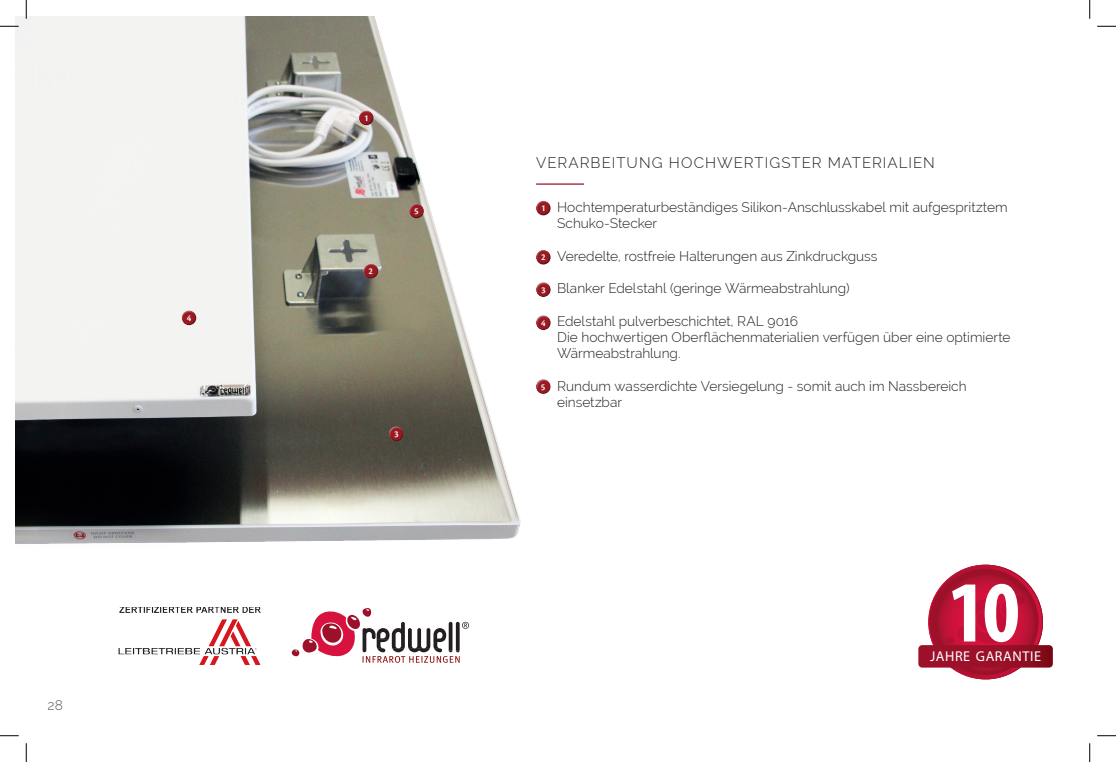
<style>
.page{position:relative;width:1116px;height:762px;background:#fff}
.page>*{position:absolute;margin:0;border:0;box-sizing:border-box;transform-origin:0 0}
.t1{font:700 condensed 87.5px "Myriad Pro";color:#fff}
.t2{font:600 50.75px "Myriad Pro";color:#fff}
.t3{font:16.75px/18.2px "Myriad Pro";letter-spacing:.04em;color:#fff}
.t4{font:300 15px "Raleway";letter-spacing:.07em;color:#231f20}
.t5{font:14.25px "Myriad Pro";letter-spacing:.04em;color:#fff}
.t6{font:300 13.75px/16.2px "Raleway";color:#231f20}
.t7{font:300 13.75px "Raleway";color:#57585a}
.t8{font:600 9.38px "Cronos Pro";color:#fff}
</style>
<div class="page">
<img style="left:16px;top:17px;width:505px;height:527px">
<hr style="left:536px;top:183px;width:48px;height:2px;background:#9c1129">
<svg style="left:292px;top:608px;width:177px;height:54px"></svg>
<img style="left:118px;top:607px;width:143px;height:57px">
<svg style="left:928px;top:565px;width:114px;height:113px"></svg>
<svg style="left:932px;top:568px;width:106px;height:106px;background:#af1230"></svg>
<svg style="left:918px;top:596px;width:134px;height:71px;background:#ba2d49"></svg>
<div style="left:536px;top:199px;width:16px;height:13px;background:#fff;opacity:.75"></div>
<div style="left:536px;top:202px;width:16px;height:14px;background:#231f20;opacity:.75"></div>
<div style="left:536px;top:248px;width:16px;height:13px;background:#fff;opacity:.75"></div>
<div style="left:536px;top:252px;width:16px;height:13px;background:#231f20;opacity:.75"></div>
<div style="left:536px;top:280px;width:16px;height:14px;background:#fff;opacity:.75"></div>
<div style="left:536px;top:284px;width:16px;height:14px;background:#231f20;opacity:.75"></div>
<div style="left:536px;top:313px;width:16px;height:14px;background:#fff;opacity:.75"></div>
<div style="left:536px;top:317px;width:16px;height:14px;background:#231f20;opacity:.75"></div>
<div style="left:533px;top:376px;width:20px;height:14px;background:#fff;opacity:.75"></div>
<div style="left:533px;top:381px;width:20px;height:14px;background:#231f20;opacity:.75"></div>
<div style="left:359px;top:109px;width:16px;height:13px;background:#fff;opacity:.75"></div>
<div style="left:359px;top:112px;width:16px;height:14px;background:#231f20;opacity:.75"></div>
<div style="left:363px;top:262px;width:17px;height:13px;background:#fff;opacity:.75"></div>
<div style="left:363px;top:265px;width:17px;height:14px;background:#231f20;opacity:.75"></div>
<div style="left:389px;top:424px;width:16px;height:14px;background:#fff;opacity:.75"></div>
<div style="left:389px;top:428px;width:16px;height:14px;background:#231f20;opacity:.75"></div>
<div style="left:181px;top:309px;width:17px;height:13px;background:#fff;opacity:.75"></div>
<div style="left:181px;top:312px;width:17px;height:14px;background:#231f20;opacity:.75"></div>
<div style="left:404px;top:201px;width:22px;height:18px;background:#988f77"></div>
<div style="left:406px;top:201px;width:20px;height:14px;background:#fff;opacity:.75"></div>
<div style="left:406px;top:205px;width:20px;height:14px;background:#231f20;opacity:.75"></div>
<svg style="left:0;top:25px;width:19px;height:2px"></svg>
<svg style="left:1097px;top:25px;width:18px;height:2px"></svg>
<svg style="left:0;top:735px;width:19px;height:1px"></svg>
<svg style="left:1097px;top:735px;width:18px;height:1px"></svg>
<svg style="left:25px;top:0;width:2px;height:19px"></svg>
<svg style="left:25px;top:743px;width:2px;height:18px"></svg>
<svg style="left:1089px;top:0;width:1px;height:19px"></svg>
<svg style="left:1089px;top:743px;width:1px;height:18px"></svg>
<p class="t8" style="left:187px;top:312px;width:6px">4</p>
<p class="t7" style="left:48px;top:696px;width:17px">28</p>
<p class="t8" style="left:364px;top:113px;width:6px">1</p>
<p class="t8" style="left:368px;top:265px;width:6px">2</p>
<p class="t8" style="left:414px;top:206px;width:6px">5</p>
<p class="t8" style="left:394px;top:428px;width:6px">3</p>
<p class="t4" style="left:536px;top:154px;width:400px">VERARBEITUNG HOCHWERTIGSTER MATERIALIEN</p>
<p class="t8" style="left:541px;top:203px;width:6px">1</p>
<p class="t8" style="left:541px;top:252px;width:6px">2</p>
<p class="t8" style="left:541px;top:284px;width:6px">3</p>
<p class="t8" style="left:541px;top:317px;width:6px">4</p>
<p class="t8" style="left:541px;top:381px;width:6px">5</p>
<p class="t6" style="left:557px;top:199px;width:452px">Hochtemperaturbeständiges Silikon-Anschlusskabel mit aufgespritztem<br>Schuko-Stecker</p>
<p class="t6" style="left:557px;top:247px;width:322px">Veredelte, rostfreie Halterungen aus Zinkdruckguss</p>
<p class="t6" style="left:557px;top:280px;width:294px">Blanker Edelstahl (geringe Wärmeabstrahlung)</p>
<p class="t6" style="left:557px;top:312px;width:455px">Edelstahl pulverbeschichtet, RAL 9016<br>Die hochwertigen Oberflächenmaterialien verfügen über eine optimierte<br>Wärmeabstrahlung.</p>
<p class="t6" style="left:557px;top:377px;width:411px">Rundum wasserdichte Versiegelung - somit auch im Nassbereich einsetzbar</p>
<h1 class="t1" style="left:948px;top:557px;width:73px">10</h1>
<p class="t5" style="left:930px;top:647px;width:112px">JAHRE GARANTIE</p>
<h2 class="t2" style="left:959px;top:578px;width:55px">90</h2>
<p class="t3" style="left:953px;top:628px;width:66px">Monate<br>Garantie</p>
</div>
